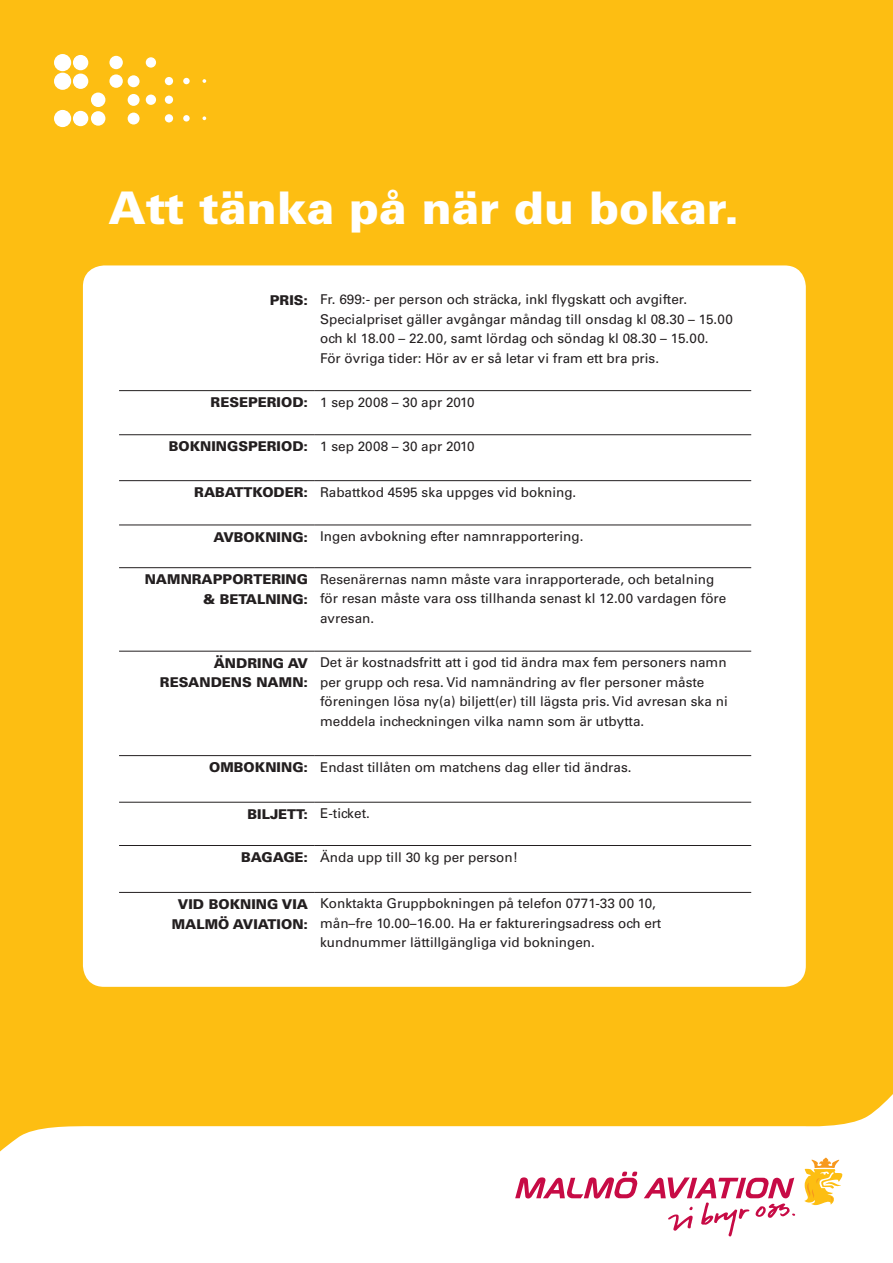
<style>
.page{position:relative;width:893px;height:1263px;background:#fff}
.page>*{position:absolute;margin:0;border:0;box-sizing:border-box;transform-origin:0 0}
.t1{font:900 45px "Univers";color:#fff}
.t2{font:13.5px/19.5px "Univers";color:#231f20}
.t3{font:900 13.5px/19.5px "Univers";color:#231f20;text-align:right}
.s1{font-weight:900}
</style>
<div class="page">
<div style="left:0;top:0;width:893px;height:1071px;background:#fdbe12"></div>
<div style="left:83px;top:265px;width:723px;height:722px;background:#fff;border-radius:21px"></div>
<hr style="left:119px;top:390px;width:195px;height:1px;background:#231f20">
<hr style="left:314px;top:390px;width:437px;height:1px;background:#231f20">
<hr style="left:119px;top:434px;width:195px;height:1px;background:#231f20">
<hr style="left:314px;top:434px;width:437px;height:1px;background:#231f20">
<hr style="left:119px;top:480px;width:195px;height:1px;background:#231f20">
<hr style="left:314px;top:480px;width:437px;height:1px;background:#231f20">
<hr style="left:119px;top:525px;width:195px;height:1px;background:#231f20">
<hr style="left:314px;top:525px;width:437px;height:1px;background:#231f20">
<hr style="left:119px;top:567px;width:195px;height:1px;background:#231f20">
<hr style="left:314px;top:567px;width:437px;height:1px;background:#231f20">
<hr style="left:119px;top:651px;width:195px;height:1px;background:#231f20">
<hr style="left:314px;top:651px;width:437px;height:1px;background:#231f20">
<hr style="left:119px;top:755px;width:195px;height:1px;background:#231f20">
<hr style="left:314px;top:755px;width:437px;height:1px;background:#231f20">
<hr style="left:119px;top:802px;width:195px;height:1px;background:#231f20">
<hr style="left:314px;top:802px;width:437px;height:1px;background:#231f20">
<hr style="left:119px;top:845px;width:195px;height:1px;background:#231f20">
<hr style="left:314px;top:845px;width:437px;height:1px;background:#231f20">
<hr style="left:119px;top:892px;width:195px;height:1px;background:#231f20">
<hr style="left:314px;top:892px;width:437px;height:1px;background:#231f20">
<svg style="left:0;top:1071px;width:893px;height:106px;fill:#fdbe12"></svg>
<svg style="left:515px;top:1171px;width:123px;height:27px"></svg>
<svg style="left:804px;top:1157px;width:38px;height:48px"></svg>
<svg style="left:644px;top:1177px;width:151px;height:59px"></svg>
<div style="left:73px;top:111px;width:15px;height:15px;background:#fff;border-radius:50%"></div>
<div style="left:54px;top:110px;width:17px;height:17px;background:#fff;border-radius:50%"></div>
<div style="left:91px;top:111px;width:14px;height:15px;background:#fff;border-radius:50%"></div>
<div style="left:165px;top:114px;width:8px;height:8px;background:#fff;border-radius:50%"></div>
<div style="left:183px;top:115px;width:7px;height:7px;background:#fff;border-radius:50%"></div>
<svg style="left:202px;top:116px;width:4px;height:4px"></svg>
<div style="left:128px;top:113px;width:12px;height:12px;background:#fff;border-radius:50%"></div>
<div style="left:91px;top:93px;width:14px;height:14px;background:#fff;border-radius:50%"></div>
<div style="left:146px;top:95px;width:10px;height:10px;background:#fff;border-radius:50%"></div>
<div style="left:165px;top:96px;width:8px;height:8px;background:#fff;border-radius:50%"></div>
<div style="left:128px;top:94px;width:12px;height:12px;background:#fff;border-radius:50%"></div>
<div style="left:73px;top:74px;width:15px;height:15px;background:#fff;border-radius:50%"></div>
<div style="left:54px;top:73px;width:17px;height:17px;background:#fff;border-radius:50%"></div>
<div style="left:109px;top:74px;width:14px;height:14px;background:#fff;border-radius:50%"></div>
<div style="left:165px;top:77px;width:8px;height:8px;background:#fff;border-radius:50%"></div>
<div style="left:183px;top:78px;width:7px;height:6px;background:#fff;border-radius:50%"></div>
<svg style="left:202px;top:79px;width:4px;height:4px"></svg>
<div style="left:128px;top:75px;width:12px;height:12px;background:#fff;border-radius:50%"></div>
<div style="left:73px;top:55px;width:15px;height:15px;background:#fff;border-radius:50%"></div>
<div style="left:54px;top:54px;width:17px;height:17px;background:#fff;border-radius:50%"></div>
<div style="left:109px;top:56px;width:14px;height:13px;background:#fff;border-radius:50%"></div>
<div style="left:146px;top:57px;width:10px;height:11px;background:#fff;border-radius:50%"></div>
<h1 class="t1" style="left:108px;top:179px;width:632px">Att tänka på när du bokar.</h1>
<p class="t2" style="left:320px;top:290px;width:414px;text-indent:-50px"><span class="s1">PRIS:</span> Fr. 699:- per person och sträcka, inkl flygskatt och avgifter.<br>Specialpriset gäller avgångar måndag till onsdag kl 08.30 – 15.00 och kl 18.00 – 22.00, samt lördag och söndag kl 08.30 – 15.00.<br>För övriga tider: Hör av er så letar vi fram ett bra pris.</p>
<p class="t2" style="left:211px;top:392px;width:265px"><span class="s1">RESEPERIOD:</span> 1 sep 2008 – 30 apr 2010</p>
<p class="t2" style="left:169px;top:436px;width:307px"><span class="s1">BOKNINGSPERIOD:</span> 1 sep 2008 – 30 apr 2010</p>
<p class="t2" style="left:194px;top:482px;width:384px"><span class="s1">RABATTKODER:</span> Rabattkod 4595 ska uppges vid bokning.</p>
<p class="t2" style="left:213px;top:527px;width:372px"><span class="s1">AVBOKNING:</span> Ingen avbokning efter namnrapportering.</p>
<p class="t3" style="left:145px;top:570px;width:165px">NAMNRAPPORTERING &amp; BETALNING:</p>
<p class="t2" style="left:320px;top:569px;width:408px">Resenärernas namn måste vara inrapporterade, och betalning för resan måste vara oss tillhanda senast kl 12.00 vardagen före avresan.</p>
<p class="t3" style="left:160px;top:653px;width:150px">ÄNDRING AV<br>RESANDENS NAMN:</p>
<p class="t2" style="left:320px;top:653px;width:409px">Det är kostnadsfritt att i god tid ändra max fem personers namn per grupp och resa. Vid namnändring av fler personer måste föreningen lösa ny(a) biljett(er) till lägsta pris. Vid avresan ska ni meddela incheckningen vilka namn som är utbytta.</p>
<p class="t2" style="left:209px;top:757px;width:424px"><span class="s1">OMBOKNING:</span> Endast tillåten om matchens dag eller tid ändras.</p>
<p class="t2" style="left:247px;top:804px;width:124px"><span class="s1">BILJETT:</span> E-ticket.</p>
<p class="t2" style="left:241px;top:847px;width:278px"><span class="s1">BAGAGE:</span> Ända upp till 30 kg per person!</p>
<p class="t3" style="left:172px;top:894px;width:138px;text-align:center">VID BOKNING VIA<br>MALMÖ AVIATION:</p>
<p class="t2" style="left:320px;top:894px;width:343px">Konktakta Gruppbokningen på telefon 0771-33 00 10, mån–fre 10.00–16.00. Ha er faktureringsadress och ert kundnummer lättillgängliga vid bokningen.</p>
</div>
